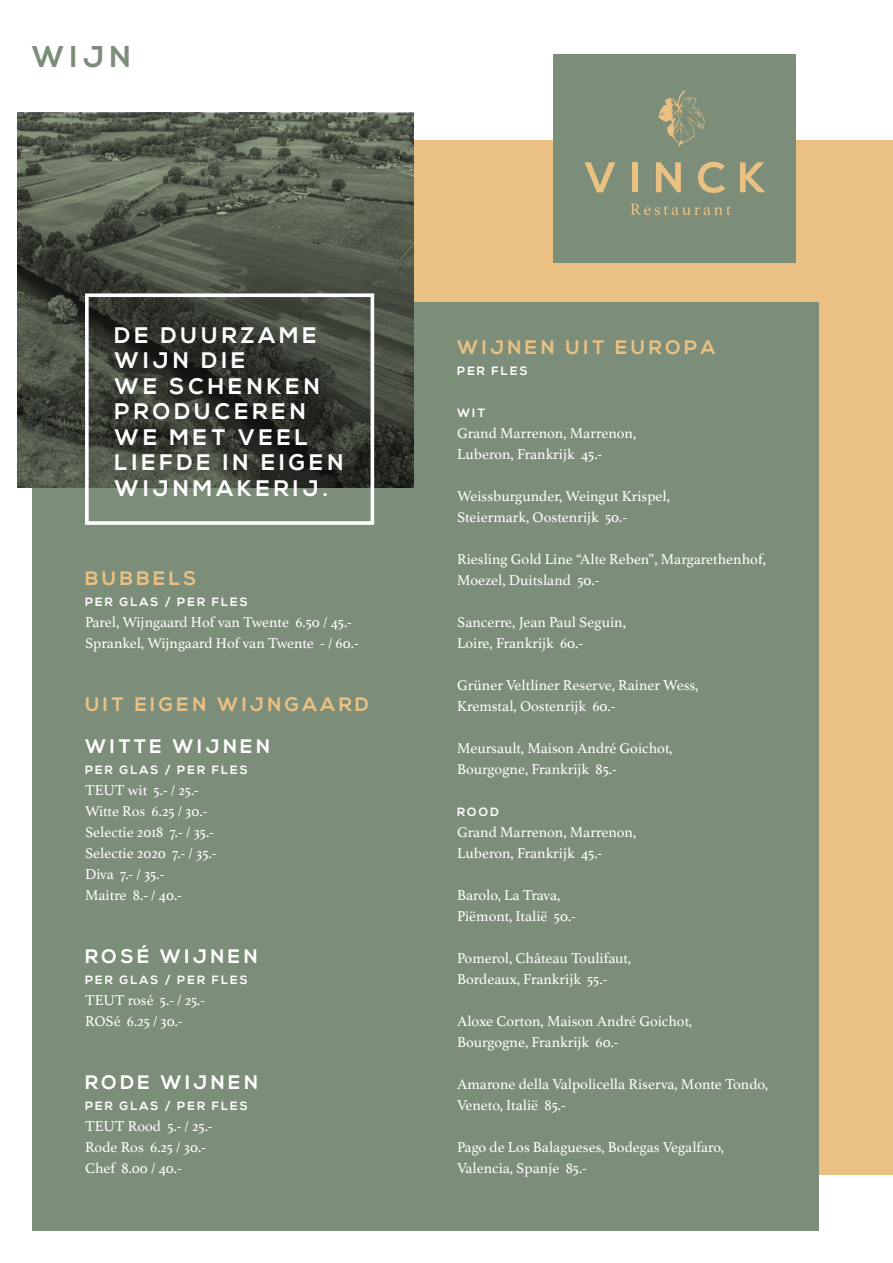
<style>
.page{position:relative;width:893px;height:1263px;background:#fff}
.page>*{position:absolute;margin:0;border:0;box-sizing:border-box;transform-origin:0 0}
.t1{font:700 30px "Nexa";color:#7c8d79}
.t2{font:700 22.5px/25.5px "Nexa";letter-spacing:.175em;color:#fff}
.t3{font:700 19.5px "Nexa";letter-spacing:.175em;color:#eac183}
.t4{font:700 19.5px "Nexa";letter-spacing:.175em;color:#fff}
.t5{font:15px/21px "Athelas";color:#fff}
.t6{font:700 12px "Nexa";letter-spacing:.175em;color:#fff}
</style>
<div class="page">
<div style="left:145px;top:140px;width:748px;height:1035px;background:#eac183"></div>
<div style="left:32px;top:302px;width:787px;height:929px;background:#7c8d79"></div>
<svg style="left:17px;top:113px;width:396px;height:375px"></svg>
<div style="left:85px;top:293px;width:289px;height:232px;border:4px solid #fff"></div>
<div style="left:553px;top:54px;width:243px;height:208px;background:#7c8d79"></div>
<svg style="left:585px;top:162px;width:30px;height:30px"></svg>
<div style="left:632px;top:162px;width:5px;height:30px;background:#eac183"></div>
<svg style="left:656px;top:162px;width:25px;height:30px"></svg>
<svg style="left:698px;top:162px;width:27px;height:31px"></svg>
<svg style="left:740px;top:162px;width:25px;height:30px"></svg>
<svg style="left:630px;top:204px;width:101px;height:11px"></svg>
<svg style="left:659px;top:91px;width:46px;height:56px"></svg>
<p class="t1" style="left:32px;top:39px;width:101px">WIJN</p>
<p class="t2" style="left:115px;top:323px;width:230px">DE DUURZAME<br>WIJN DIE<br>WE SCHENKEN<br>PRODUCEREN<br>WE MET VEEL<br>LIEFDE IN EIGEN<br>WIJNMAKERIJ.</p>
<p class="t3" style="left:85px;top:567px;width:113px">BUBBELS</p>
<p class="t6" style="left:85px;top:595px;width:164px">PER GLAS / PER FLES</p>
<p class="t5" style="left:85px;top:611px;width:268px">Parel, Wijngaard Hof van Twente 6.50 / 45.-</p>
<p class="t5" style="left:85px;top:632px;width:275px">Sprankel, Wijngaard Hof van Twente - / 60.-</p>
<p class="t3" style="left:85px;top:693px;width:285px">UIT EIGEN WIJNGAARD</p>
<p class="t4" style="left:85px;top:735px;width:187px">WITTE WIJNEN</p>
<p class="t6" style="left:85px;top:763px;width:164px">PER GLAS / PER FLES</p>
<p class="t5" style="left:85px;top:779px;width:115px">TEUT wit 5.- / 25.-</p>
<p class="t5" style="left:85px;top:800px;width:124px">Witte Ros 6.25 / 30.-</p>
<p class="t5" style="left:85px;top:821px;width:130px">Selectie 2018 7.- / 35.-</p>
<p class="t5" style="left:85px;top:842px;width:133px">Selectie 2020 7.- / 35.-</p>
<p class="t5" style="left:85px;top:863px;width:81px">Diva 7.- / 35.-</p>
<p class="t5" style="left:85px;top:884px;width:98px">Maitre 8.- / 40.-</p>
<p class="t4" style="left:85px;top:945px;width:174px">ROSÉ WIJNEN</p>
<p class="t6" style="left:85px;top:973px;width:164px">PER GLAS / PER FLES</p>
<p class="t5" style="left:85px;top:989px;width:122px">TEUT rosé 5.- / 25.-</p>
<p class="t5" style="left:85px;top:1010px;width:99px">ROSé 6.25 / 30.-</p>
<p class="t4" style="left:85px;top:1071px;width:175px">RODE WIJNEN</p>
<p class="t6" style="left:85px;top:1099px;width:164px">PER GLAS / PER FLES</p>
<p class="t5" style="left:85px;top:1115px;width:129px">TEUT Rood 5.- / 25.-</p>
<p class="t5" style="left:85px;top:1136px;width:122px">Rode Ros 6.25 / 30.-</p>
<p class="t5" style="left:85px;top:1157px;width:98px">Chef 8.00 / 40.-</p>
<p class="t3" style="left:457px;top:336px;width:260px">WIJNEN UIT EUROPA</p>
<p class="t6" style="left:457px;top:364px;width:72px">PER FLES</p>
<p class="t6" style="left:457px;top:406px;width:30px">WIT</p>
<p class="t5" style="left:457px;top:422px;width:181px">Grand Marrenon, Marrenon,<br>Luberon, Frankrijk 45.-</p>
<p class="t5" style="left:457px;top:485px;width:214px">Weissburgunder, Weingut Krispel,<br>Steiermark, Oostenrijk 50.-</p>
<p class="t5" style="left:457px;top:548px;width:310px">Riesling Gold Line “Alte Reben”, Margarethenhof,<br>Moezel, Duitsland 50.-</p>
<p class="t5" style="left:457px;top:611px;width:170px">Sancerre, Jean Paul Seguin,<br>Loire, Frankrijk 60.-</p>
<p class="t5" style="left:457px;top:674px;width:243px">Grüner Veltliner Reserve, Rainer Wess,<br>Kremstal, Oostenrijk 60.-</p>
<p class="t5" style="left:457px;top:737px;width:217px">Meursault, Maison André Goichot,<br>Bourgogne, Frankrijk 85.-</p>
<p class="t6" style="left:457px;top:805px;width:43px">ROOD</p>
<p class="t5" style="left:457px;top:821px;width:181px">Grand Marrenon, Marrenon,<br>Luberon, Frankrijk 45.-</p>
<p class="t5" style="left:457px;top:884px;width:120px">Barolo, La Trava,<br>Piëmont, Italië 50.-</p>
<p class="t5" style="left:457px;top:947px;width:175px">Pomerol, Château Toulifaut,<br>Bordeaux, Frankrijk 55.-</p>
<p class="t5" style="left:457px;top:1010px;width:237px">Aloxe Corton, Maison André Goichot,<br>Bourgogne, Frankrijk 60.-</p>
<p class="t5" style="left:457px;top:1073px;width:313px">Amarone della Valpolicella Riserva, Monte Tondo,<br>Veneto, Italië 85.-</p>
<p class="t5" style="left:457px;top:1136px;width:269px">Pago de Los Balagueses, Bodegas Vegalfaro,<br>Valencia, Spanje 85.-</p>
</div>
